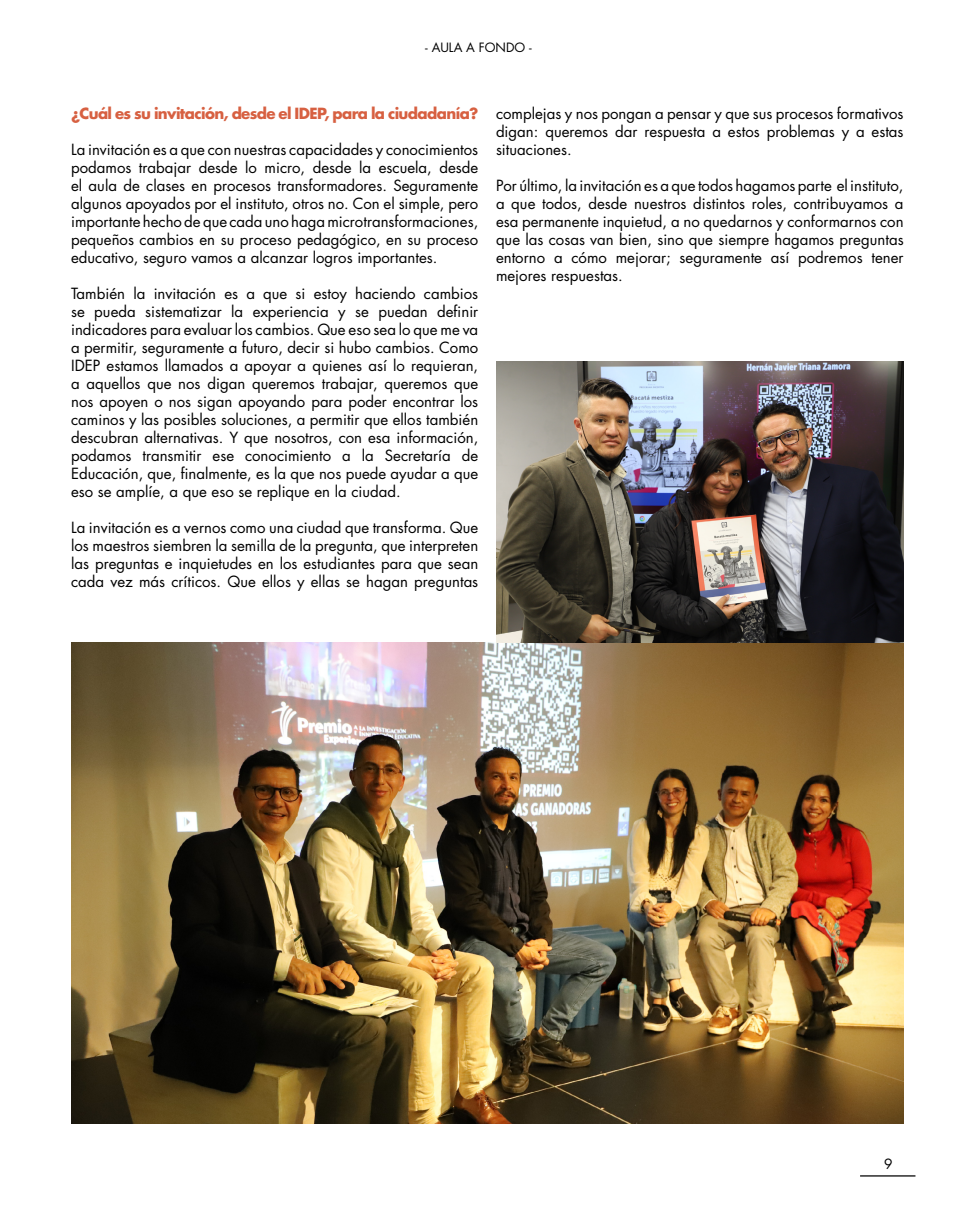
<style>
.page{position:relative;width:957px;height:1205px;background:#fff}
.page>*{position:absolute;margin:0;border:0;box-sizing:border-box;transform-origin:0 0}
.t1{font:15px/18px "Futura Std";color:#000;text-align:justify}
.t2{font:700 15px "Futura Std";letter-spacing:-.04em;color:#d76041}
.t3{font:13.75px "Futura Std";color:#000}
.t4{font:12.5px "Futura Std";color:#000}
</style>
<div class="page">
<img style="left:71px;top:642px;width:832px;height:481px">
<img style="left:496px;top:361px;width:407px;height:281px">
<hr style="left:860px;top:1175px;width:55px;height:1px;background:#000">
<p class="t4" style="left:425px;top:39px;width:108px">- AULA A FONDO -</p>
<p class="t2" style="left:71px;top:103px;width:409px">¿Cuál es su invitación, desde el IDEP, para la ciudadanía?</p>
<p class="t1" style="left:71px;top:140px;width:409px">La invitación es a que con nuestras capacidades y conocimientos podamos trabajar desde lo micro, desde la escuela, desde el aula de clases en procesos transformadores. Seguramente algunos apoyados por el instituto, otros no. Con el simple, pero importante hecho de que cada uno haga microtransformaciones, pequeños cambios en su proceso pedagógico, en su proceso educativo, seguro vamos a alcanzar logros importantes.</p>
<p class="t1" style="left:71px;top:284px;width:409px">También la invitación es a que si estoy haciendo cambios se pueda sistematizar la experiencia y se puedan definir indicadores para evaluar los cambios. Que eso sea lo que me va a permitir, seguramente a futuro, decir si hubo cambios. Como IDEP estamos llamados a apoyar a quienes así lo requieran, a aquellos que nos digan queremos trabajar, queremos que nos apoyen o nos sigan apoyando para poder encontrar los caminos y las posibles soluciones, a permitir que ellos también descubran alternativas. Y que nosotros, con esa información, podamos transmitir ese conocimiento a la Secretaría de Educación, que, finalmente, es la que nos puede ayudar a que eso se amplíe, a que eso se replique en la ciudad.</p>
<p class="t1" style="left:71px;top:518px;width:409px">La invitación es a vernos como una ciudad que transforma. Que los maestros siembren la semilla de la pregunta, que interpreten las preguntas e inquietudes en los estudiantes para que sean cada vez más críticos. Que ellos y ellas se hagan preguntas</p>
<p class="t1" style="left:496px;top:104px;width:409px">complejas y nos pongan a pensar y que sus procesos formativos digan: queremos dar respuesta a estos problemas y a estas situaciones.</p>
<p class="t1" style="left:496px;top:176px;width:409px">Por último, la invitación es a que todos hagamos parte el instituto, a que todos, desde nuestros distintos roles, contribuyamos a esa permanente inquietud, a no quedarnos y conformarnos con que las cosas van bien, sino que siempre hagamos preguntas entorno a cómo mejorar; seguramente así podremos tener mejores respuestas.</p>
<p class="t3" style="left:884px;top:1155px;width:10px">9</p>
</div>
